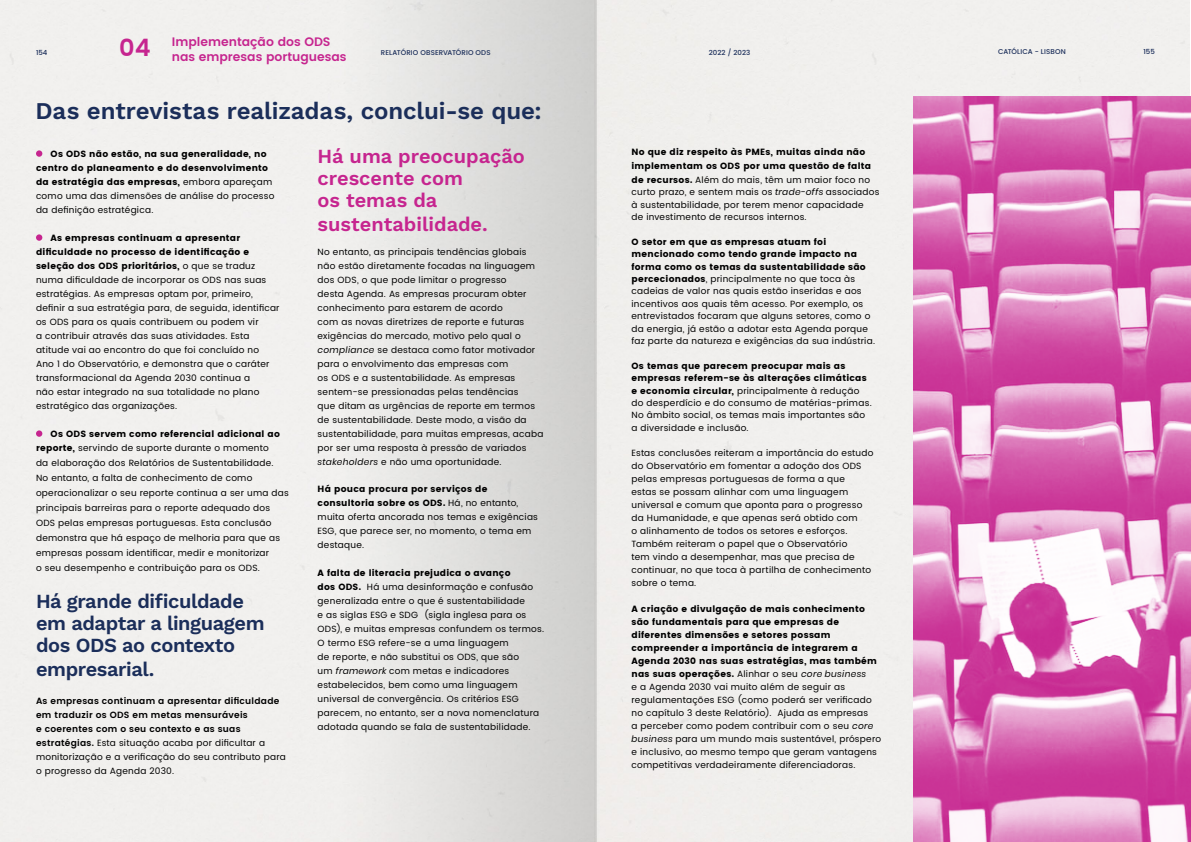
<style>
.page{position:relative;width:1191px;height:842px;background:#fff}
.page>*{position:absolute;margin:0;border:0;box-sizing:border-box;transform-origin:0 0}
.t1{font:600 24px "Work Sans";letter-spacing:-.005em;color:#1b2e5a}
.t2{font:600 20px/22px "Work Sans";letter-spacing:-.02em;color:#1b2e5a}
.t3{font:600 20px/22px "Work Sans";color:#c6258f}
.t4{font:600 12.3px/14.3px "Poppins";color:#c6258f}
.t5{font:9px/14px "Poppins";letter-spacing:.03em;color:#000}
.t6{font:9px/14px "Poppins";letter-spacing:.03em;color:#000}
.t7{font:600 9px/14px "Poppins";letter-spacing:.03em;color:#000}
.t8{font:500 7px "Poppins";letter-spacing:.01em;color:#1b2e5a}
.s1{font-size:24px}
.s2{font-style:inherit}
.s3{font-weight:400}
.s4{font-style:italic}
</style>
<div class="page">
<img style="left:0;top:0;width:1189px;height:842px">
<div style="left:36px;top:150px;width:6px;height:7px;background:#c6258f;border-radius:50%"></div>
<div style="left:36px;top:234px;width:6px;height:7px;background:#c6258f;border-radius:50%"></div>
<div style="left:36px;top:430px;width:6px;height:7px;background:#c6258f;border-radius:50%"></div>
<img style="left:913px;top:96px;width:278px;height:746px">
<h3 class="t4" style="left:172px;top:35px;width:176px;text-indent:-52px"><span class="s1">04</span> Implementação dos ODS nas empresas portuguesas</h3>
<p class="t8" style="left:36px;top:47px;width:13px">154</p>
<p class="t8" style="left:381px;top:48px;width:111px">RELATÓRIO OBSERVATÓRIO ODS</p>
<p class="t8" style="left:708px;top:48px;width:43px">2022 / 2023</p>
<p class="t8" style="left:998px;top:47px;width:69px">CATÓLICA - LISBON</p>
<p class="t8" style="left:1143px;top:46px;width:13px">155</p>
<h1 class="t1" style="left:35px;top:92px;width:508px">Das entrevistas realizadas, conclui-se que:</h1>
<p class="t6" style="left:36px;top:147px;width:240px;text-indent:15px">Os ODS não estão, na sua generalidade, no centro do planeamento e do desenvolvimento da estratégia das empresas, <span class="s2">embora apareçam como uma das dimensões de análise do processo da definição estratégica.</span></p>
<p class="t5" style="left:36px;top:231px;width:245px;text-indent:15px"><span class="s2">As empresas continuam a apresentar dificuldade no processo de identificação e seleção dos ODS prioritários,</span> o que se traduz numa dificuldade de incorporar os ODS nas suas estratégias. As empresas optam por, primeiro, definir a sua estratégia para, de seguida, identificar os ODS para os quais contribuem ou podem vir<br>a contribuir através das suas atividades. Esta atitude vai ao encontro do que foi concluído no<br>Ano 1 do Observatório, e demonstra que o caráter transformacional da Agenda 2030 continua a<br>não estar integrado na sua totalidade no plano estratégico das organizações.</p>
<p class="t6" style="left:36px;top:427px;width:245px;text-indent:15px">Os ODS servem como referencial adicional ao reporte, <span class="s2">servindo de suporte durante o momento</span></p>
<p class="t5" style="left:36px;top:455px;width:254px;line-height:15px">da elaboração dos Relatórios de Sustentabilidade.<br>No entanto, a falta de conhecimento de como operacionalizar o seu reporte continua a ser uma das principais barreiras para o reporte adequado dos ODS pelas empresas portuguesas. Esta conclusão demonstra que há espaço de melhoria para que as empresas possam identificar, medir e monitorizar<br>o seu desempenho e contribuição para os ODS.</p>
<h2 class="t2" style="left:36px;top:589px;width:230px">Há grande dificuldade em adaptar a linguagem dos ODS ao contexto</h2>
<h2 class="t2" style="left:36px;top:657px;width:120px">empresarial.</h2>
<p class="t7" style="left:36px;top:694px;width:251px">As empresas continuam a apresentar dificuldade em traduzir os ODS em metas mensuráveis<br>e coerentes com o seu contexto e as suas estratégias. <span class="s3">Esta situação acaba por dificultar a monitorização e a verificação do seu contributo para o progresso da Agenda 2030.</span></p>
<h2 class="t3" style="left:318px;top:145px;width:209px">Há uma preocupação crescente com<br>os temas da</h2>
<h2 class="t3" style="left:318px;top:212px;width:172px">sustentabilidade.</h2>
<p class="t5" style="left:318px;top:245px;width:227px">No entanto, as principais tendências globais não estão diretamente focadas na linguagem dos ODS, o que pode limitar o progresso<br>desta Agenda. As empresas procuram obter conhecimento para estarem de acordo<br>com as novas diretrizes de reporte e futuras exigências do mercado, motivo pelo qual o <span class="s4">compliance</span> se destaca como fator motivador para o envolvimento das empresas com<br>os ODS e a sustentabilidade. As empresas sentem-se pressionadas pelas tendências<br>que ditam as urgências de reporte em termos de sustentabilidade. Deste modo, a visão da sustentabilidade, para muitas empresas, acaba por ser uma resposta à pressão de variados <span class="s4">stakeholders</span> e não uma oportunidade.</p>
<p class="t5" style="left:318px;top:482px;width:222px"><span class="s2">Há pouca procura por serviços de consultoria sobre os ODS.</span> Há, no entanto, muita oferta ancorada nos temas e exigências ESG, que parece ser, no momento, o tema em destaque.</p>
<p class="t5" style="left:318px;top:566px;width:228px"><span class="s2">A falta de literacia prejudica o avanço<br>dos ODS.</span> Há uma desinformação e confusão generalizada entre o que é sustentabilidade<br>e as siglas ESG e SDG (sigla inglesa para os ODS), e muitas empresas confundem os termos.<br>O termo ESG refere-se a uma linguagem<br>de reporte, e não substitui os ODS, que são<br>um <span class="s4">framework</span> com metas e indicadores estabelecidos, bem como uma linguagem universal de convergência. Os critérios ESG parecem, no entanto, ser a nova nomenclatura adotada quando se fala de sustentabilidade.</p>
<p class="t6" style="left:631px;top:145px;width:241px">No que diz respeito às PMEs, muitas ainda não implementam os ODS por uma questão de falta de recursos. <span class="s2">Além do mais, têm um maior foco no</span></p>
<p class="t5" style="left:631px;top:186px;width:249px;line-height:12.4px">curto prazo, e sentem mais os <span class="s4">trade-offs</span> associados à sustentabilidade, por terem menor capacidade<br>de investimento de recursos internos.</p>
<p class="t5" style="left:631px;top:236px;width:245px;line-height:12.4px"><span class="s2">O setor em que as empresas atuam foi mencionado como tendo grande impacto na forma como os temas da sustentabilidade são percecionados</span>, principalmente no que toca às cadeias de valor nas quais estão inseridas e aos incentivos aos quais têm acesso. Por exemplo, os entrevistados focaram que alguns setores, como o da energia, já estão a adotar esta Agenda porque faz parte da natureza e exigências da sua indústria.</p>
<p class="t5" style="left:631px;top:360px;width:242px;line-height:12.4px"><span class="s2">Os temas que parecem preocupar mais as empresas referem-se às alterações climáticas e economia circular,</span> principalmente à redução do desperdício e do consumo de matérias-primas.<br>No âmbito social, os temas mais importantes são a diversidade e inclusão.</p>
<p class="t5" style="left:631px;top:447px;width:243px;line-height:13px">Estas conclusões reiteram a importância do estudo do Observatório em fomentar a adoção dos ODS pelas empresas portuguesas de forma a que<br>estas se possam alinhar com uma linguagem universal e comum que aponta para o progresso da Humanidade, e que apenas será obtido com<br>o alinhamento de todos os setores e esforços.<br>Também reiteram o papel que o Observatório<br>tem vindo a desempenhar, mas que precisa de continuar, no que toca à partilha de conhecimento sobre o tema.</p>
<p class="t5" style="left:631px;top:602px;width:251px;line-height:13px"><span class="s2">A criação e divulgação de mais conhecimento são fundamentais para que empresas de diferentes dimensões e setores possam compreender a importância de integrarem a Agenda 2030 nas suas estratégias, mas também nas suas operações.</span> Alinhar o seu <span class="s4">core business<br></span>e a Agenda 2030 vai muito além de seguir as regulamentações ESG (como poderá ser verificado no capítulo 3 deste Relatório). Ajuda as empresas<br>a perceber como podem contribuir com o seu <span class="s4">core business</span> para um mundo mais sustentável, próspero e inclusivo, ao mesmo tempo que geram vantagens competitivas verdadeiramente diferenciadoras.</p>
</div>
